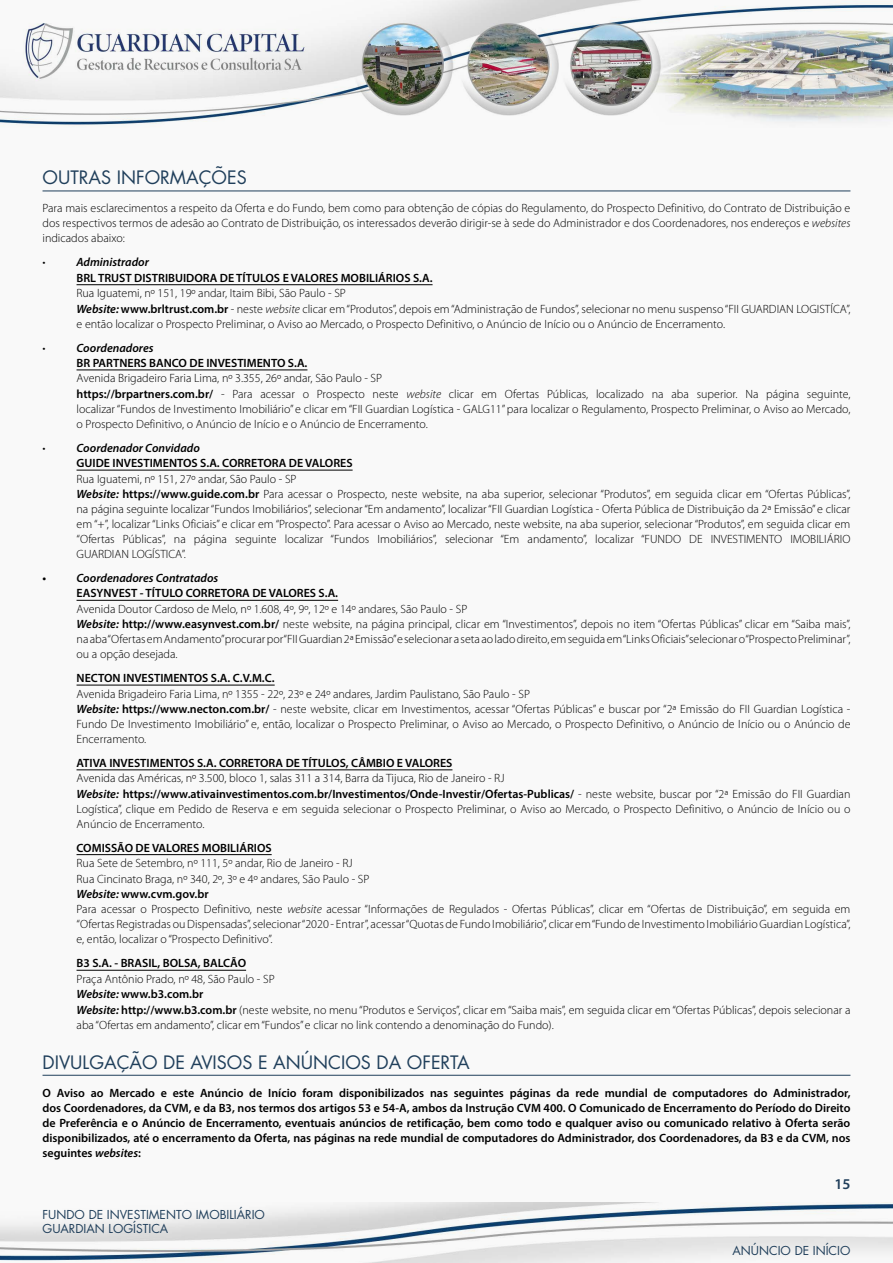
<style>
.page{position:relative;width:893px;height:1263px;background:#f9f9f9}
.page>*{position:absolute;margin:0;border:0;box-sizing:border-box;transform-origin:0 0}
.t1{font:18px "Futura";color:#203f5b}
.t2{font:600 15px "Myriad Pro";color:#203f5b}
.t3{font:300 12px/15.1px "Myriad Pro";color:#000}
.t4{font:600 12px/15px "Myriad Pro";color:#000;text-align:justify}
.t5{font:italic 600 12px "Myriad Pro";color:#000}
.t6{font:12px/14.4px "Futura";color:#203f5b}
.t7{font:italic 300 12px "Myriad Pro";color:#000}
.s1{font-style:italic}
.s2{font-weight:600;font-style:italic}
.s3{font-weight:600}
</style>
<div class="page">
<img style="left:0;top:1202px;width:893px;height:61px">
<img style="left:0;top:0;width:893px;height:125px">
<hr style="left:43px;top:191px;width:807px;height:1px;background:#203f5b">
<hr style="left:77px;top:284px;width:356px;height:1px;background:#000">
<hr style="left:77px;top:370px;width:230px;height:1px;background:#000">
<hr style="left:77px;top:470px;width:276px;height:1px;background:#000">
<hr style="left:77px;top:600px;width:261px;height:1px;background:#000">
<hr style="left:77px;top:685px;width:198px;height:1px;background:#000">
<hr style="left:77px;top:770px;width:375px;height:1px;background:#000">
<hr style="left:77px;top:854px;width:195px;height:1px;background:#000">
<hr style="left:77px;top:970px;width:169px;height:1px;background:#000">
<hr style="left:43px;top:1075px;width:807px;height:1px;background:#203f5b">
<h1 class="t1" style="left:43px;top:165px;width:206px">OUTRAS INFORMAÇÕES</h1>
<p class="t3" style="left:43px;top:201px;width:809px;text-align:justify">Para mais esclarecimentos a respeito da Oferta e do Fundo, bem como para obtenção de cópias do Regulamento, do Prospecto Definitivo, do Contrato de Distribuição e dos respectivos termos de adesão ao Contrato de Distribuição, os interessados deverão dirigir-se à sede do Administrador e dos Coordenadores, nos endereços e <span class="s1">websites </span>indicados abaixo:</p>
<p class="t7" style="left:43px;top:256px;width:4px">•</p>
<p class="t5" style="left:77px;top:255px;width:74px">Administrador</p>
<p class="t4" style="left:77px;top:270px;width:358px">BRL TRUST DISTRIBUIDORA DE TÍTULOS E VALORES MOBILIÁRIOS S.A.</p>
<p class="t3" style="left:77px;top:286px;width:775px">Rua Iguatemi, nº 151, 19º andar, Itaim Bibi, São Paulo - SP<br><span class="s2">Website:</span> <span class="s3">www.brltrust.com.br</span> - neste <span class="s1">website</span> clicar em “Produtos”, depois em “Administração de Fundos”, selecionar no menu suspenso “FII GUARDIAN LOGISTÍCA”, e então localizar o Prospecto Preliminar, o Aviso ao Mercado, o Prospecto Definitivo, o Anúncio de Início ou o Anúncio de Encerramento.</p>
<p class="t7" style="left:43px;top:341px;width:4px">•</p>
<p class="t5" style="left:77px;top:340px;width:78px">Coordenadores</p>
<p class="t4" style="left:77px;top:355px;width:232px">BR PARTNERS BANCO DE INVESTIMENTO S.A.</p>
<p class="t3" style="left:77px;top:371px;width:775px">Avenida Brigadeiro Faria Lima, nº 3.355, 26º andar, São Paulo - SP<br><span class="s3">https://brpartners.com.br/</span> - Para acessar o Prospecto neste <span class="s1">website</span> clicar em Ofertas Públicas, localizado na aba superior. Na página seguinte, localizar“Fundos de Investimento Imobiliário” e clicar em “FII Guardian Logística - GALG11” para localizar o Regulamento, Prospecto Preliminar, o Aviso ao Mercado, o Prospecto Definitivo, o Anúncio de Início e o Anúncio de Encerramento.</p>
<p class="t7" style="left:43px;top:441px;width:4px">•</p>
<p class="t5" style="left:77px;top:440px;width:125px">Coordenador Convidado</p>
<p class="t4" style="left:77px;top:455px;width:278px">GUIDE INVESTIMENTOS S.A. CORRETORA DE VALORES</p>
<p class="t3" style="left:77px;top:471px;width:775px">Rua Iguatemi, nº 151, 27º andar, São Paulo - SP<br><span class="s2">Website:</span> <span class="s3">https://www.guide.com.br</span> Para acessar o Prospecto, neste website, na aba superior, selecionar “Produtos”, em seguida clicar em “Ofertas Públicas”, na página seguinte localizar “Fundos Imobiliários”, selecionar “Em andamento”, localizar “FII Guardian Logística - Oferta Pública de Distribuição da 2ª Emissão” e clicar em “+”, localizar “Links Oficiais” e clicar em “Prospecto”. Para acessar o Aviso ao Mercado, neste website, na aba superior, selecionar “Produtos”, em seguida clicar em “Ofertas Públicas”, na página seguinte localizar “Fundos Imobiliários”, selecionar “Em andamento”, localizar “FUNDO DE INVESTIMENTO IMOBILIÁRIO GUARDIAN LOGÍSTICA”.</p>
<p class="t4" style="left:43px;top:570px;width:5px">•</p>
<p class="t5" style="left:77px;top:570px;width:143px">Coordenadores Contratados</p>
<p class="t4" style="left:77px;top:585px;width:263px">EASYNVEST - TÍTULO CORRETORA DE VALORES S.A.</p>
<p class="t3" style="left:77px;top:601px;width:775px">Avenida Doutor Cardoso de Melo, nº 1.608, 4º, 9º, 12º e 14º andares, São Paulo - SP<br><span class="s2">Website:</span> <span class="s3">http://www.easynvest.com.br/</span> neste website, na página principal, clicar em “Investimentos”, depois no item “Ofertas Públicas” clicar em “Saiba mais”, naaba “Ofertas em Andamento” procurar por “FII Guardian 2ª Emissão” e selecionar a seta ao lado direito, em seguida em “Links Oficiais” selecionar o “ProspectoPreliminar”, ou a opção desejada.</p>
<p class="t4" style="left:77px;top:670px;width:200px">NECTON INVESTIMENTOS S.A. C.V.M.C.</p>
<p class="t3" style="left:77px;top:686px;width:775px">Avenida Brigadeiro Faria Lima, nº 1355 - 22º, 23º e 24º andares, Jardim Paulistano, São Paulo - SP<br><span class="s2">Website:</span> <span class="s3">https://www.necton.com.br/</span> - neste website, clicar em Investimentos, acessar “Ofertas Públicas” e buscar por “2ª Emissão do FII Guardian Logística - Fundo De Investimento Imobiliário” e, então, localizar o Prospecto Preliminar, o Aviso ao Mercado, o Prospecto Definitivo, o Anúncio de Início ou o Anúncio de Encerramento.</p>
<p class="t4" style="left:77px;top:755px;width:377px">ATIVA INVESTIMENTOS S.A. CORRETORA DE TÍTULOS, CÂMBIO E VALORES</p>
<p class="t3" style="left:77px;top:771px;width:775px">Avenida das Américas, nº 3.500, bloco 1, salas 311 a 314, Barra da Tijuca, Rio de Janeiro - RJ<br><span class="s2">Website:</span> <span class="s3">https://www.ativainvestimentos.com.br/Investimentos/Onde-Investir/Ofertas-Publicas/</span> - neste website, buscar por “2ª Emissão do FII Guardian Logística”, clique em Pedido de Reserva e em seguida selecionar o Prospecto Preliminar, o Aviso ao Mercado, o Prospecto Definitivo, o Anúncio de Início ou o Anúncio de Encerramento.</p>
<p class="t4" style="left:77px;top:840px;width:197px">COMISSÃO DE VALORES MOBILIÁRIOS</p>
<p class="t3" style="left:77px;top:856px;width:775px">Rua Sete de Setembro, nº 111, 5º andar, Rio de Janeiro - RJ<br>Rua Cincinato Braga, nº 340, 2º, 3º e 4º andares, São Paulo - SP<br><span class="s2">Website:</span> <span class="s3">www.cvm.gov.br<br></span>Para acessar o Prospecto Definitivo, neste <span class="s1">website</span> acessar “Informações de Regulados - Ofertas Públicas”, clicar em “Ofertas de Distribuição”, em seguida em “Ofertas Registradas ou Dispensadas”, selecionar “2020 - Entrar”, acessar “Quotas de Fundo Imobiliário”, clicar em “Fundo de Investimento Imobiliário Guardian Logística”, e, então, localizar o “Prospecto Definitivo”.</p>
<p class="t4" style="left:77px;top:955px;width:171px">B3 S.A. - BRASIL, BOLSA, BALCÃO</p>
<p class="t3" style="left:77px;top:971px;width:775px">Praça Antônio Prado, nº 48, São Paulo - SP<br><span class="s2">Website:</span> <span class="s3">www.b3.com.br<br></span><span class="s2">Website:</span> <span class="s3">http://www.b3.com.br</span> (neste website, no menu “Produtos e Serviços”, clicar em “Saiba mais”, em seguida clicar em “Ofertas Públicas”, depois selecionar a aba “Ofertas em andamento”, clicar em “Fundos” e clicar no link contendo a denominação do Fundo).</p>
<h1 class="t1" style="left:43px;top:1049px;width:429px">DIVULGAÇÃO DE AVISOS E ANÚNCIOS DA OFERTA</h1>
<p class="t4" style="left:43px;top:1085px;width:809px">O Aviso ao Mercado e este Anúncio de Início foram disponibilizados nas seguintes páginas da rede mundial de computadores do Administrador, dos Coordenadores, da CVM, e da B3, nos termos dos artigos 53 e 54-A, ambos da Instrução CVM 400. O Comunicado de Encerramento do Período do Direito de Preferência e o Anúncio de Encerramento, eventuais anúncios de retificação, bem como todo e qualquer aviso ou comunicado relativo à Oferta serão disponibilizados, até o encerramento da Oferta, nas páginas na rede mundial de computadores do Administrador, dos Coordenadores, da B3 e da CVM, nos seguintes <span class="s1">websites</span>:</p>
<p class="t6" style="left:43px;top:1207px;width:224px">FUNDO DE INVESTIMENTO IMOBILIÁRIO<br>GUARDIAN LOGÍSTICA</p>
<p class="t2" style="left:834px;top:1174px;width:18px">15</p>
<p class="t6" style="left:732px;top:1243px;width:119px">ANÚNCIO DE INÍCIO</p>
</div>
